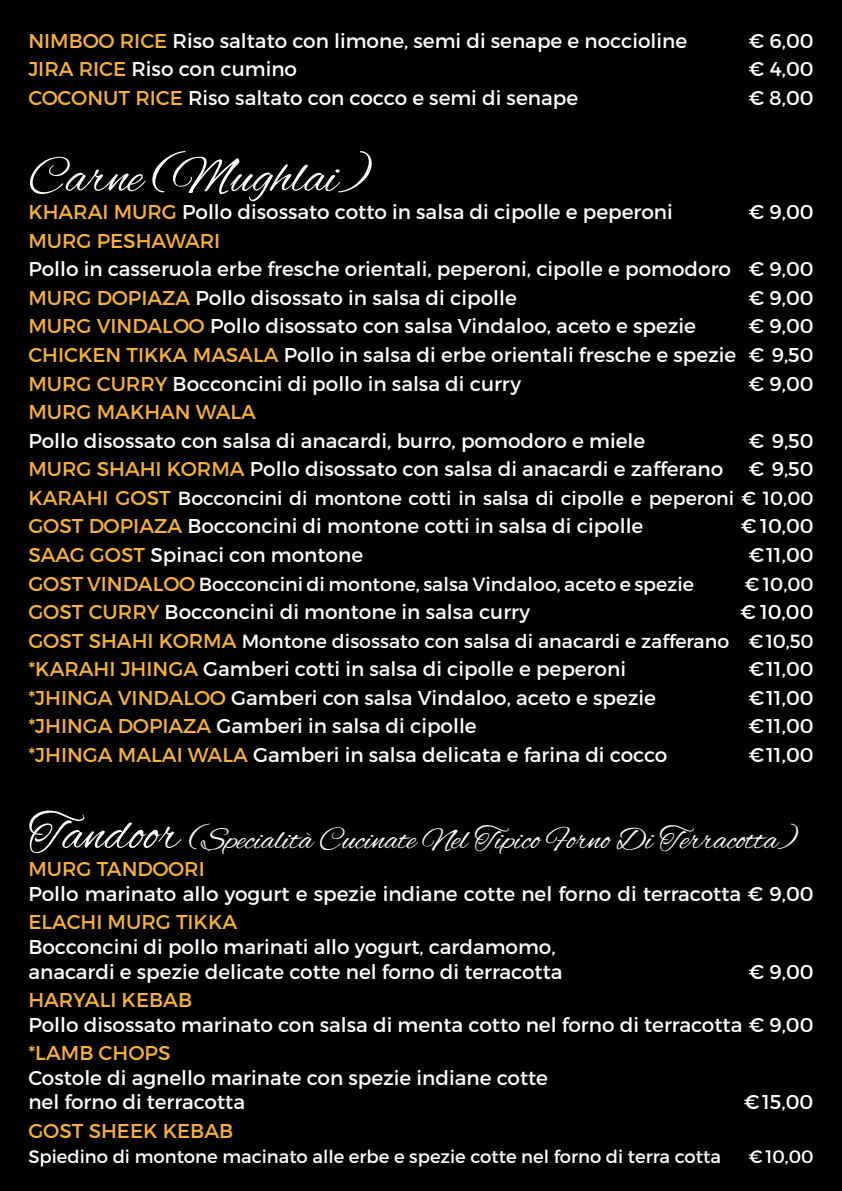
<style>
.page{position:relative;width:842px;height:1191px;background:#000}
.page>*{position:absolute;margin:0;border:0;box-sizing:border-box;transform-origin:0 0}
.t1{font:52px "Alex Brush";color:#fff}
.t2{font:32px "Alex Brush";color:#fff}
.t3{font:20px/28.6px "Montserrat";color:#fff}
.t4{font:20px "Montserrat";color:#f9b234}
.t5{font:19px "Montserrat";color:#fff}
.t6{font:18px "Montserrat";color:#fff}
.s1{color:#f9b234}
.s2{font-size:20px;color:#f9b234}
.s3{font-size:52px}
</style>
<div class="page">
<p class="t3" style="left:28px;top:26px;width:660px"><span class="s1">NIMBOO RICE</span> Riso saltato con limone, semi di senape e noccioline</p>
<p class="t3" style="left:748px;top:26px;width:67px">€ 6,00</p>
<p class="t3" style="left:28px;top:55px;width:270px"><span class="s1">JIRA RICE</span> Riso con cumino</p>
<p class="t3" style="left:748px;top:55px;width:67px">€ 4,00</p>
<p class="t3" style="left:28px;top:83px;width:551px"><span class="s1">COCONUT RICE</span> Riso saltato con cocco e semi di senape</p>
<p class="t3" style="left:748px;top:83px;width:67px">€ 8,00</p>
<h1 class="t1" style="left:28px;top:148px;width:345px">Carne (Mughlai)</h1>
<p class="t3" style="left:28px;top:198px;width:646px"><span class="s1">KHARAI MURG</span> Pollo disossato cotto in salsa di cipolle e peperoni</p>
<p class="t3" style="left:748px;top:198px;width:67px">€ 9,00</p>
<p class="t4" style="left:28px;top:228px;width:193px">MURG PESHAWARI</p>
<p class="t3" style="left:28px;top:255px;width:787px">Pollo in casseruola erbe fresche orientali, peperoni, cipolle e pomodoro € 9,00<br><span class="s1">MURG DOPIAZA</span> Pollo disossato in salsa di cipolle</p>
<p class="t3" style="left:748px;top:283px;width:67px">€ 9,00</p>
<p class="t3" style="left:28px;top:312px;width:669px"><span class="s1">MURG VINDALOO</span> Pollo disossato con salsa Vindaloo, aceto e spezie</p>
<p class="t3" style="left:28px;top:312px;width:787px;text-align:justify;text-indent:720px">€ 9,00<br><span class="s1">CHICKEN TIKKA MASALA</span> Pollo in salsa di erbe orientali fresche e spezie € 9,50<br><span class="s1">MURG CURRY</span> Bocconcini di pollo in salsa di curry</p>
<p class="t3" style="left:748px;top:369px;width:67px">€ 9,00</p>
<p class="t4" style="left:28px;top:400px;width:229px">MURG MAKHAN WALA</p>
<p class="t3" style="left:28px;top:426px;width:618px">Pollo disossato con salsa di anacardi, burro, pomodoro e miele</p>
<p class="t3" style="left:748px;top:426px;width:67px">€ 9,50</p>
<p class="t3" style="left:28px;top:455px;width:696px"><span class="s1">MURG SHAHI KORMA</span> Pollo disossato con salsa di anacardi e zafferano</p>
<p class="t3" style="left:748px;top:455px;width:67px">€ 9,50</p>
<p class="t5" style="left:28px;top:486px;width:787px"><span class="s2">KARAHI GOST</span> Bocconcini di montone cotti in salsa di cipolle e peperoni € 10,00</p>
<p class="t3" style="left:28px;top:512px;width:616px"><span class="s1">GOST DOPIAZA</span> Bocconcini di montone cotti in salsa di cipolle</p>
<p class="t3" style="left:741px;top:512px;width:75px">€ 10,00</p>
<p class="t3" style="left:28px;top:540px;width:336px"><span class="s1">SAAG GOST</span> Spinaci con montone</p>
<p class="t3" style="left:748px;top:540px;width:67px">€ 11,00</p>
<p class="t5" style="left:28px;top:572px;width:667px"><span class="s2">GOST VINDALOO</span> Bocconcini di montone, salsa Vindaloo, aceto e spezie</p>
<p class="t5" style="left:744px;top:572px;width:71px">€ 10,00</p>
<p class="t3" style="left:28px;top:597px;width:503px"><span class="s1">GOST CURRY</span> Bocconcini di montone in salsa curry</p>
<p class="t3" style="left:740px;top:597px;width:75px">€ 10,00</p>
<p class="t5" style="left:28px;top:629px;width:787px"><span class="s2">GOST SHAHI KORMA</span> Montone disossato con salsa di anacardi e zafferano € 10,50</p>
<p class="t3" style="left:28px;top:655px;width:599px"><span class="s1">*KARAHI JHINGA</span> Gamberi cotti in salsa di cipolle e peperoni</p>
<p class="t3" style="left:748px;top:655px;width:67px">€ 11,00</p>
<p class="t3" style="left:28px;top:683px;width:629px"><span class="s1">*JHINGA VINDALOO</span> Gamberi con salsa Vindaloo, aceto e spezie</p>
<p class="t3" style="left:748px;top:683px;width:67px">€ 11,00</p>
<p class="t3" style="left:28px;top:712px;width:450px"><span class="s1">*JHINGA DOPIAZA</span> Gamberi in salsa di cipolle</p>
<p class="t3" style="left:748px;top:712px;width:67px">€ 11,00</p>
<p class="t3" style="left:28px;top:740px;width:640px"><span class="s1">*JHINGA MALAI WALA</span> Gamberi in salsa delicata e farina di cocco</p>
<p class="t3" style="left:748px;top:740px;width:67px">€ 11,00</p>
<h2 class="t2" style="left:28px;top:821px;width:771px"><span class="s3">Tandoor</span> (Specialità Cucinate Nel Tipico Forno Di Terracotta)</h2>
<p class="t4" style="left:28px;top:857px;width:178px">MURG TANDOORI</p>
<p class="t3" style="left:28px;top:879px;width:787px">Pollo marinato allo yogurt e spezie indiane cotte nel forno di terracotta € 9,00</p>
<p class="t4" style="left:28px;top:910px;width:210px">ELACHI MURG TIKKA</p>
<p class="t3" style="left:28px;top:934px;width:536px;line-height:24.6px">Bocconcini di pollo marinati allo yogurt, cardamomo, anacardi e spezie delicate cotte nel forno di terracotta</p>
<p class="t3" style="left:748px;top:957px;width:67px">€ 9,00</p>
<p class="t4" style="left:28px;top:987px;width:165px">HARYALI KEBAB</p>
<p class="t3" style="left:28px;top:1010px;width:787px">Pollo disossato marinato con salsa di menta cotto nel forno di terracotta € 9,00</p>
<p class="t4" style="left:28px;top:1041px;width:144px">*LAMB CHOPS</p>
<p class="t3" style="left:28px;top:1065px;width:521px;line-height:24.6px">Costole di agnello marinate con spezie indiane cotte nel forno di terracotta</p>
<p class="t3" style="left:744px;top:1088px;width:71px">€ 15,00</p>
<p class="t4" style="left:28px;top:1118px;width:206px">GOST SHEEK KEBAB</p>
<p class="t6" style="left:28px;top:1145px;width:694px">Spiedino di montone macinato alle erbe e spezie cotte nel forno di terra cotta</p>
<p class="t6" style="left:748px;top:1145px;width:67px">€ 10,00</p>
</div>
